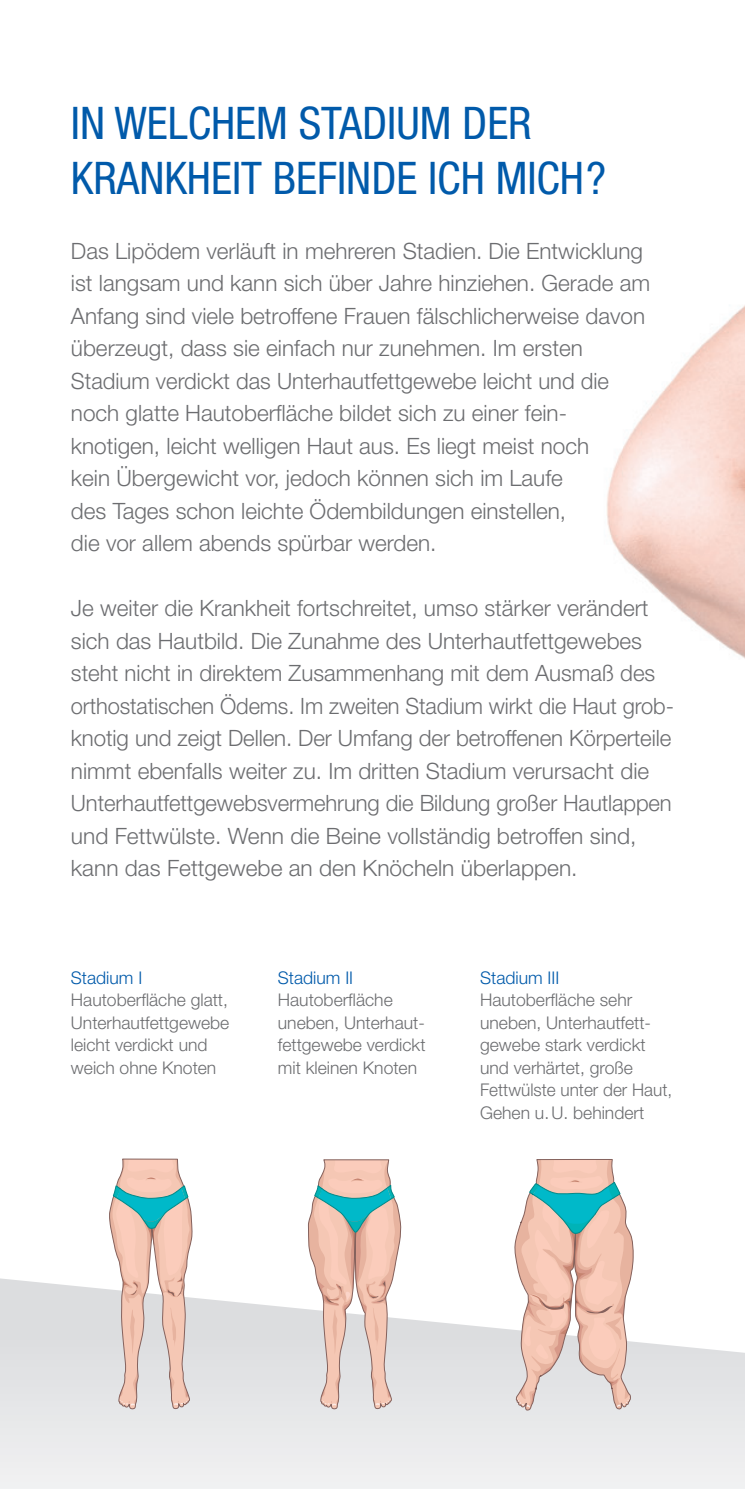
<style>
.page{position:relative;width:745px;height:1489px;background:#fff}
.page>*{position:absolute;margin:0;border:0;box-sizing:border-box;transform-origin:0 0}
.t1{font:condensed 45px/55px "Helvetica Neue LT Std";color:#015aaa}
.t2{font:300 22.5px/32.5px "Helvetica Neue LT Std";color:#6c6d70}
.t3{font:300 17.5px/22.5px "Helvetica Neue LT Std";color:#6c6d70}
.t4{font:300 17.5px "Helvetica Neue LT Std";color:#015aaa}
</style>
<div class="page">
<img style="left:606px;top:306px;width:138px;height:960px">
<svg style="left:0;top:1278px;width:744px;height:210px"></svg>
<svg style="left:109px;top:1222px;width:199px;height:188px"></svg>
<svg style="left:308px;top:1158px;width:325px;height:252px"></svg>
<svg style="left:109px;top:1158px;width:83px;height:251px"></svg>
<h1 class="t1" style="left:71px;top:95px;width:536px">IN WELCHEM STADIUM DER<br>KRANKHEIT BEFINDE ICH MICH?</h1>
<p class="t2" style="left:71px;top:234px;width:580px">Das Lipödem verläuft in mehreren Stadien. Die Entwicklung ist langsam und kann sich über Jahre hinziehen. Gerade am Anfang sind viele betroffene Frauen fälschlicherweise davon überzeugt, dass sie einfach nur zunehmen. Im ersten Stadium verdickt das Unterhautfettgewebe leicht und die noch glatte Hautoberfläche bildet sich zu einer fein&shy;knotigen, leicht welligen Haut aus. Es liegt meist noch<br>kein Übergewicht vor, jedoch können sich im Laufe<br>des Tages schon leichte Ödembildungen einstellen,<br>die vor allem abends spürbar werden.</p>
<p class="t2" style="left:71px;top:591px;width:602px">Je weiter die Krankheit fortschreitet, umso stärker verändert sich das Hautbild. Die Zunahme des Unterhautfettgewebes steht nicht in direktem Zusammenhang mit dem Ausmaß des orthostatischen Ödems. Im zweiten Stadium wirkt die Haut grob&shy;knotig und zeigt Dellen. Der Umfang der betroffenen Körperteile nimmt ebenfalls weiter zu. Im dritten Stadium verursacht die Unterhautfettgewebsvermehrung die Bildung großer Hautlappen und Fettwülste. Wenn die Beine vollständig betroffen sind, kann das Fettgewebe an den Knöcheln überlappen.</p>
<p class="t4" style="left:71px;top:966px;width:73px">Stadium I</p>
<p class="t3" style="left:71px;top:988px;width:160px">Hautoberfläche glatt,<br>Unterhautfettgewebe leicht verdickt und weich ohne Knoten</p>
<p class="t4" style="left:278px;top:966px;width:77px">Stadium II</p>
<p class="t3" style="left:278px;top:988px;width:149px">Hautoberfläche uneben, Unterhaut&shy;fettgewebe verdickt mit kleinen Knoten</p>
<p class="t4" style="left:480px;top:966px;width:81px">Stadium III</p>
<p class="t3" style="left:480px;top:988px;width:193px">Hautoberfläche sehr uneben, Unterhautfett&shy;gewebe stark verdickt und verhärtet, große<br>Fettwülste unter der Haut,<br>Gehen u.U. behindert</p>
</div>
